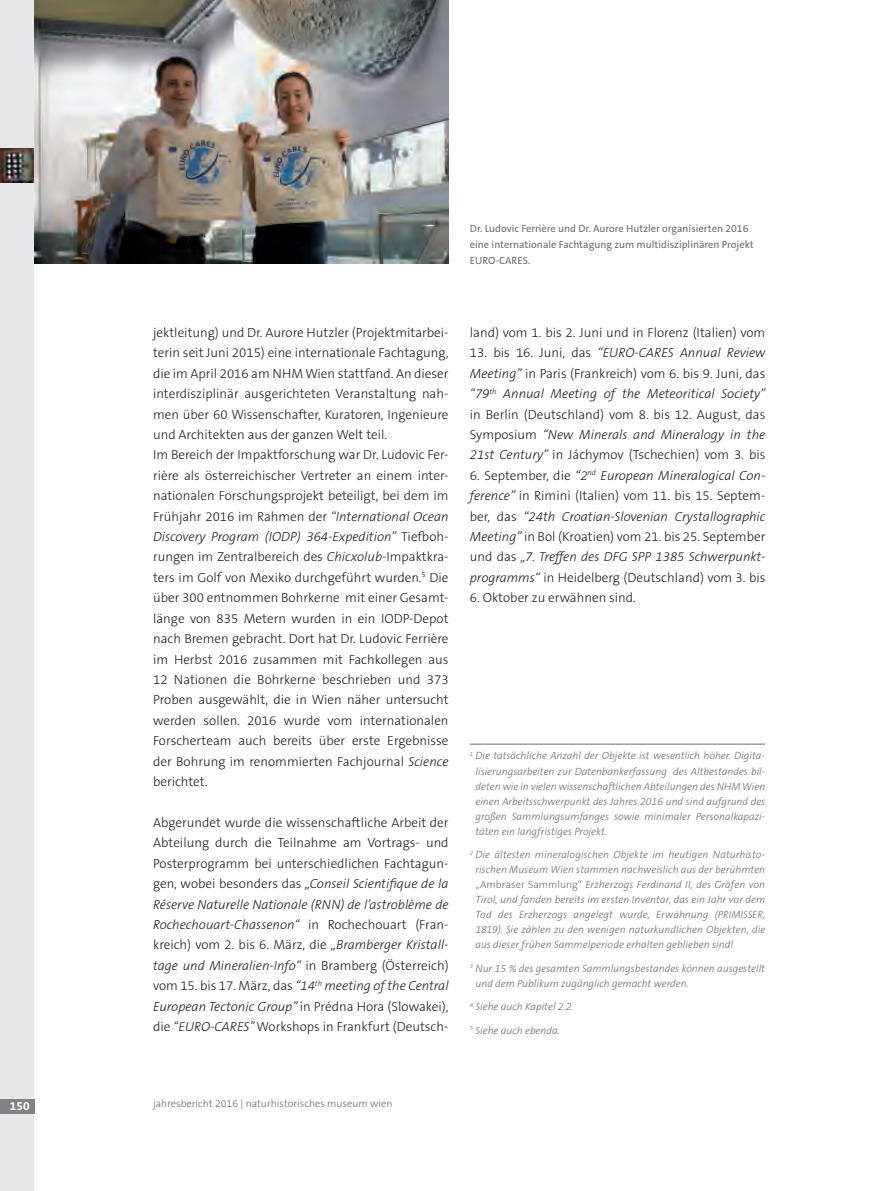
<style>
.page{position:relative;width:893px;height:1191px;background:#fff}
.page>*{position:absolute;margin:0;border:0;box-sizing:border-box;transform-origin:0 0}
.t1{font:300 13.2px/20.4px "The Sans B W3";color:#231f20;text-align:justify}
.t2{font:700 12px "The Sans B W7";color:#fff}
.t3{font:italic 300 10.5px/15px "The Sans B W3";color:#6c6d70;text-align:justify}
.t4{font:10.5px/15.8px "The Sans B W5 Plain";color:#6c6d70}
.t5{font:300 10.5px "The Sans B W3";color:#6c6d70}
.s1{font-style:italic}
.s2{font-style:normal}
</style>
<div class="page">
<div style="left:0;top:0;width:34px;height:1191px;background:#e6e7e9"></div>
<div style="left:0;top:1098px;width:34px;height:15px;background:#808285"></div>
<img style="left:0;top:149px;width:34px;height:34px">
<hr style="left:470px;top:743px;width:295px;height:1px;background:#6c6d70">
<img style="left:34px;top:0;width:415px;height:264px">
<p class="t2" style="left:10px;top:1098px;width:21px">150</p>
<p class="t4" style="left:470px;top:221px;width:285px">Dr. Ludovic Ferrière und Dr. Aurore Hutzler organisierten 2016 eine internationale Fachtagung zum multidisziplinären Projekt<br>EURO-CARES.</p>
<p class="t1" style="left:153px;top:322px;width:297px;text-align:left">jektleitung) und Dr. Aurore Hutzler (Projektmitarbei&shy;terin seit Juni 2015) eine internationale Fachtagung, die im April 2016 am NHM Wien stattfand. An dieser interdisziplinär ausgerichteten Veranstaltung nah&shy;men über 60 Wissenschafter, Kuratoren, Ingenieure und Architekten aus der ganzen Welt teil.<br>Im Bereich der Impaktforschung war Dr. Ludovic Fer&shy;rière als österreichischer Vertreter an einem inter&shy;nationalen Forschungsprojekt beteiligt, bei dem im Frühjahr 2016 im Rahmen der <span class="s1">“International Ocean Discovery Program (IODP) 364-Expedition”</span> Tiefboh&shy;rungen im Zentralbereich des <span class="s1">Chicxolub</span>-Impaktkra&shy;ters im Golf von Mexiko durchgeführt wurden.<sup>5</sup> Die über 300 entnommen Bohrkerne mit einer Gesamt&shy;länge von 835 Metern wurden in ein IODP-Depot nach Bremen gebracht. Dort hat Dr. Ludovic Ferrière im Herbst 2016 zusammen mit Fachkollegen aus 12 Nationen die Bohrkerne beschrieben und 373<br>Proben ausgewählt, die in Wien näher untersucht werden sollen. 2016 wurde vom internationalen Forscherteam auch bereits über erste Ergebnisse der Bohrung im renommierten Fachjournal <span class="s1">Science </span>berichtet.</p>
<p class="t1" style="left:153px;top:812px;width:297px">Abgerundet wurde die wissenschaftliche Arbeit der Abteilung durch die Teilnahme am Vortrags- und Posterprogramm bei unterschiedlichen Fachtagun&shy;gen, wobei besonders das <span class="s1">„Conseil Scientifique de la Réserve Naturelle Nationale (RNN) de l’astroblème de Rochechouart-Chassenon“</span> in Rochechouart (Fran&shy;kreich) vom 2. bis 6. März, die <span class="s1">„Bramberger Kristall&shy;tage und Mineralien-Info“</span> in Bramberg (Österreich) vom 15. bis 17. März, das <span class="s1">“14</span><sup>th</sup> <span class="s1">meeting of the Central European Tectonic Group”</span> in Prédna Hora (Slowakei), die <span class="s1">“EURO-CARES”</span> Workshops in Frankfurt (Deutsch-</p>
<p class="t1" style="left:470px;top:322px;width:297px">land) vom 1. bis 2. Juni und in Florenz (Italien) vom</p>
<p class="t1" style="left:470px;top:343px;width:297px">13. bis 16. Juni, das <span class="s1">“EURO-CARES Annual Review Meeting”</span> in Paris (Frankreich) vom 6. bis 9. Juni, das <span class="s1">“79</span><sup>th</sup> <span class="s1">Annual Meeting of the Meteoritical Society” </span>in Berlin (Deutschland) vom 8. bis 12. August, das Symposium <span class="s1">“New Minerals and Mineralogy in the 21st Century”</span> in Jáchymov (Tschechien) vom 3. bis</p>
<p class="t1" style="left:470px;top:465px;width:297px">6. September, die <span class="s1">“2</span><sup>nd</sup> <span class="s1">European Mineralogical Con&shy;ference”</span> in Rimini (Italien) vom 11. bis 15. Septem&shy;ber, das <span class="s1">“24th Croatian-Slovenian Crystallographic Meeting”</span> in Bol (Kroatien) vom 21. bis 25. September und das <span class="s1">„7. Treffen des DFG SPP 1385 Schwerpunkt&shy;programms“</span> in Heidelberg (Deutschland) vom 3. bis</p>
<p class="t1" style="left:470px;top:587px;width:168px">6. Oktober zu erwähnen sind.</p>
<p class="t3" style="left:475px;top:748px;width:291px;text-indent:-6px"><sup>1</sup> Die tatsächliche Anzahl der Objekte ist wesentlich höher. Digita&shy;lisierungsarbeiten zur Datenbankerfassung des Altbestandes bil&shy;deten wie in vielen wissenschaftlichen Abteilungen des NHM Wien einen Arbeitsschwerpunkt des Jahres 2016 und sind aufgrund des großen Sammlungsumfanges sowie minimaler Personalkapazi&shy;täten ein langfristiges Projekt.</p>
<p class="t3" style="left:475px;top:847px;width:291px;text-indent:-6px"><sup>2</sup> Die ältesten mineralogischen Objekte im heutigen Naturhisto&shy;rischen Museum Wien stammen nachweislich aus der berühmten <span class="s2">„Ambraser Sammlung“</span> Erzherzogs Ferdinand II, des Grafen von Tirol, und fanden bereits im ersten Inventar, das ein Jahr vor dem Tod des Erzherzogs angelegt wurde, Erwähnung (PRIMISSER, 1819). Sie zählen zu den wenigen naturkundlichen Objekten, die aus dieser frühen Sammelperiode erhalten geblieben sind!</p>
<p class="t3" style="left:475px;top:961px;width:291px;text-indent:-6px"><sup>3</sup> Nur 15 % des gesamten Sammlungsbestandes können ausgestellt und dem Publikum zugänglich gemacht werden.</p>
<p class="t3" style="left:470px;top:999px;width:105px"><sup>4</sup> Siehe auch Kapitel 2.2.</p>
<p class="t3" style="left:470px;top:1023px;width:92px"><sup>5</sup> Siehe auch ebenda.</p>
<p class="t5" style="left:153px;top:1096px;width:241px">jahresbericht 2016 | naturhistorisches museum wien</p>
</div>
